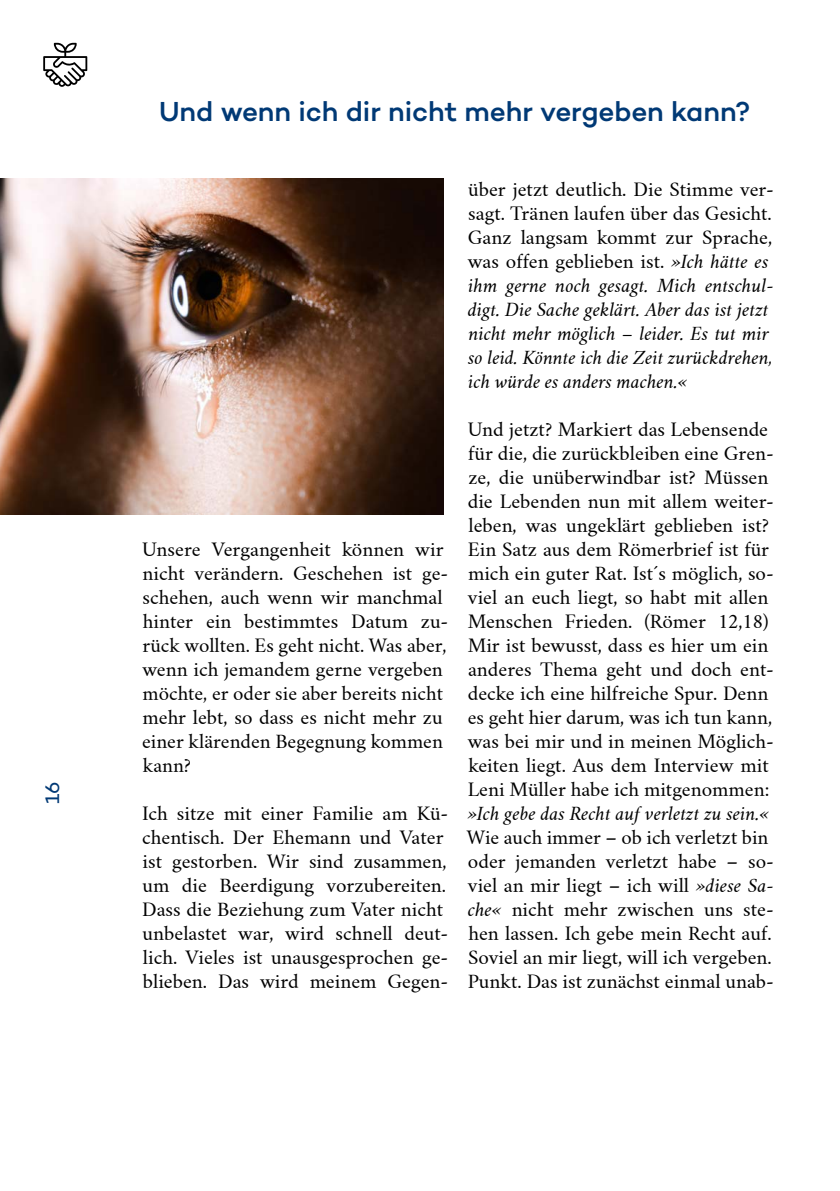
<style>
.page{position:relative;width:840px;height:1191px;background:#fff}
.page>*{position:absolute;margin:0;border:0;box-sizing:border-box;transform-origin:0 0}
.t1{font:500 28px "Campton";letter-spacing:-.005em;color:#003975}
.t2{font:20px "Campton";color:#003975}
.t3{font:18px/24px "Crimson Text";color:#000}
.t4{font:italic 18px/24px "Crimson Text";color:#000}
.s1{font-style:normal}
.s2{font-style:italic}
</style>
<div class="page">
<img style="left:0;top:179px;width:443px;height:336px">
<svg style="left:43px;top:43px;width:44px;height:44px"></svg>
<p class="t2" style="left:40px;top:804px;width:24px;rotate:-90deg">16</p>
<h1 class="t1" style="left:159px;top:94px;width:592px">Und wenn ich dir nicht mehr vergeben kann?</h1>
<p class="t3" style="left:142px;top:537px;width:307px">Unsere Vergangenheit können wir nicht verändern. Geschehen ist ge&shy;schehen, auch wenn wir manchmal hinter ein bestimmtes Datum zu&shy;rück wollten. Es geht nicht. Was aber, wenn ich jemandem gerne vergeben möchte, er oder sie aber bereits nicht mehr lebt, so dass es nicht mehr zu einer klärenden Begegnung kommen kann?</p>
<p class="t3" style="left:142px;top:801px;width:307px">Ich sitze mit einer Familie am Kü&shy;chentisch. Der Ehemann und Vater ist gestorben. Wir sind zusammen, um die Beerdigung vorzubereiten.<br>Dass die Beziehung zum Vater nicht unbelastet war, wird schnell deut&shy;lich. Vieles ist unausgesprochen ge&shy;blieben. Das wird meinem Gegen-</p>
<p class="t4" style="left:467px;top:178px;width:307px"><span class="s1">über jetzt deutlich. Die Stimme ver&shy;sagt. Tränen laufen über das Gesicht.<br>Ganz langsam kommt zur Sprache, was offen geblieben ist.</span> »Ich hätte es ihm gerne noch gesagt. Mich entschul&shy;digt. Die Sache geklärt. Aber das ist jetzt nicht mehr möglich – leider. Es tut mir so leid. Könnte ich die Zeit zurückdrehen, ich würde es anders machen.«</p>
<p class="t3" style="left:467px;top:417px;width:307px">Und jetzt? Markiert das Lebensende für die, die zurückbleiben eine Gren&shy;ze, die unüberwindbar ist? Müssen die Lebenden nun mit allem weiter&shy;leben, was ungeklärt geblieben ist?<br>Ein Satz aus dem Römerbrief ist für mich ein guter Rat. Ist´s möglich, so&shy;viel an euch liegt, so habt mit allen Menschen Frieden. (Römer 12,18)<br>Mir ist bewusst, dass es hier um ein anderes Thema geht und doch ent&shy;decke ich eine hilfreiche Spur. Denn es geht hier darum, was ich tun kann, was bei mir und in meinen Möglich&shy;keiten liegt. Aus dem Interview mit Leni Müller habe ich mitgenommen:</p>
<p class="t4" style="left:467px;top:802px;width:303px">»Ich gebe das Recht auf verletzt zu sein.«</p>
<p class="t3" style="left:466px;top:825px;width:308px">Wie auch immer – ob ich verletzt bin oder jemanden verletzt habe – so&shy;viel an mir liegt – ich will <span class="s2">»diese Sa&shy;che«</span> nicht mehr zwischen uns ste&shy;hen lassen. Ich gebe mein Recht auf.<br>Soviel an mir liegt, will ich vergeben.<br>Punkt. Das ist zunächst einmal unab-</p>
</div>
